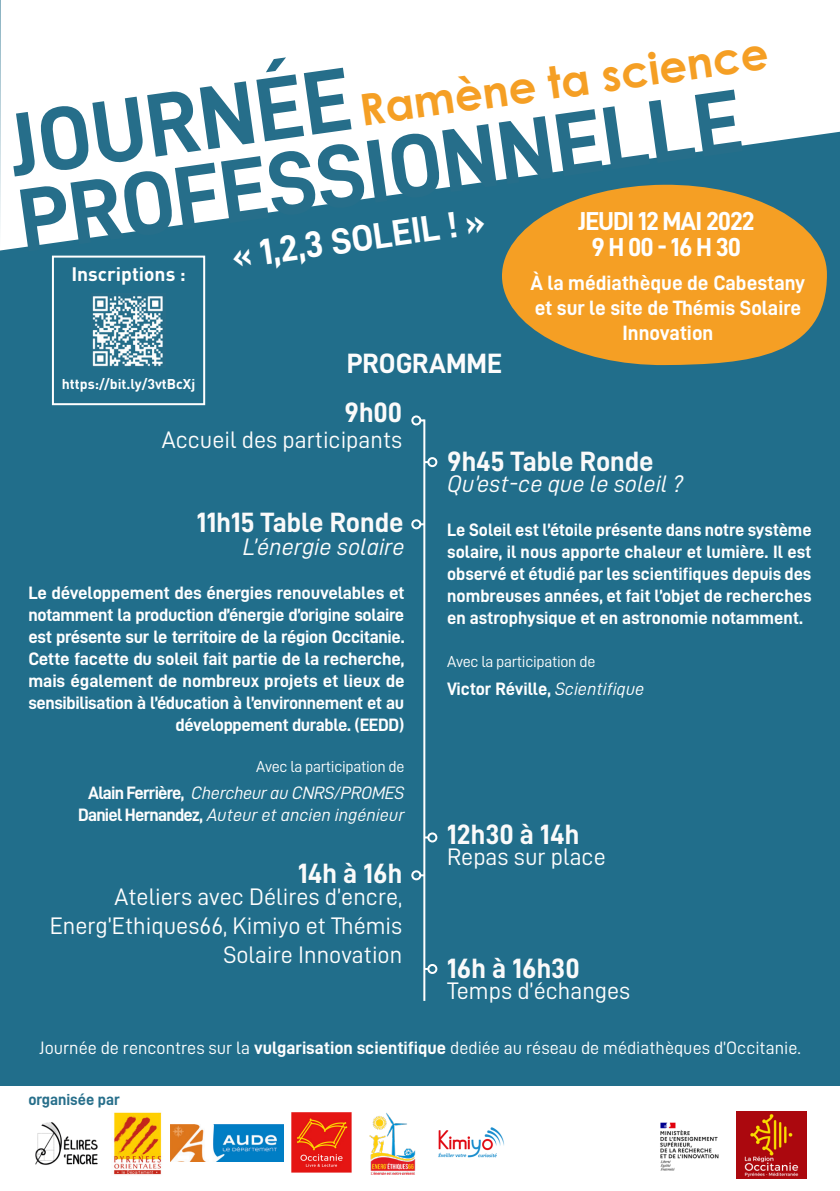
<style>
.page{position:relative;width:840px;height:1191px;background:#fff}
.page>*{position:absolute;margin:0;border:0;box-sizing:border-box;transform-origin:0 0}
.t1{font:90px "D DIN Bold";color:#266e8a}
.t2{font:700 43.6px "Century Gothic";color:#f59f24}
.t3{font:36.8px "D DIN Bold";color:#fff}
.t4{font:28px "D DIN Bold";color:#fafafa}
.t5{font:28px "D DIN Bold";color:#fcfcfc}
.t6{font:26px "D DIN Bold";letter-spacing:-.04em;color:#fff}
.STANDARD_2{font:24px/28.8px "D DIN";color:#fdfdfd;text-align:right}
.STANDARD_2-2{font:24px "D DIN Italic";color:#fdfdfd}
.t7{font:20.8px/25px "D DIN Bold";color:#fff;text-align:center}
.t8{font:700 19.2px "DIN Pro";color:#fff}
.STANDARD_2-3{font:18px/22px "D DIN Bold";letter-spacing:-.015em;color:#fff;text-align:right}
.t9{font:18px "D DIN";color:#fff}
.STANDARD_2-4{font:18px/21.6px "D DIN Italic";color:#fdfdfd;text-align:center}
.STANDARD_2-5{font:16px "D DIN";letter-spacing:-.02em;color:#fdfdfd}
.t10{font:16px "D DIN Bold";color:#266e8a}
.t11{font:700 14px "DIN Pro";color:#fff}
.s1{font-family:"D DIN Italic"}
.s2{font-family:"D DIN Bold"}
</style>
<div class="page">
<div style="left:0;top:0;width:839px;height:1191px;background:#216e8b"></div>
<div style="left:0;top:1086px;width:839px;height:105px;background:#fff"></div>
<svg style="left:0;top:0;width:839px;height:250px;background:#dee9ed"></svg>
<hr style="left:423px;top:419px;width:2px;height:582px;background:#fff">
<div style="left:411px;top:415px;width:10px;height:10px;border:2px solid #fff;border-radius:50%"></div>
<div style="left:411px;top:519px;width:10px;height:10px;border:2px solid #fff;border-radius:50%"></div>
<div style="left:427px;top:457px;width:10px;height:10px;border:2px solid #fff;border-radius:50%"></div>
<svg style="left:501px;top:184px;width:326px;height:182px;fill:#f59f24"></svg>
<div style="left:427px;top:832px;width:10px;height:10px;border:2px solid #fff;border-radius:50%"></div>
<div style="left:411px;top:870px;width:10px;height:10px;border:2px solid #fff;border-radius:50%"></div>
<div style="left:427px;top:964px;width:10px;height:10px;border:2px solid #fff;border-radius:50%"></div>
<img style="left:291px;top:1112px;width:61px;height:61px">
<img style="left:35px;top:1122px;width:63px;height:43px">
<img style="left:736px;top:1111px;width:69px;height:67px">
<img style="left:660px;top:1122px;width:59px;height:49px">
<img style="left:114px;top:1112px;width:48px;height:63px">
<img style="left:92px;top:296px;width:71px;height:71px">
<img style="left:369px;top:1113px;width:47px;height:61px">
<img style="left:438px;top:1127px;width:67px;height:31px">
<div style="left:52px;top:256px;width:153px;height:149px;border:2px solid #fff"></div>
<img style="left:170px;top:1124px;width:113px;height:37px">
<p class="t2" style="left:355px;top:77px;width:413px;rotate:-8deg">Ramène ta science</p>
<p class="t1" style="left:1px;top:97px;width:346px;rotate:-8deg">JOURNÉE</p>
<p class="t1" style="left:12px;top:172px;width:730px;rotate:-8deg">PROFESSIONNELLE</p>
<p class="t6" style="left:577px;top:206px;width:178px">JEUDI 12 MAI 2022</p>
<p class="t6" style="left:591px;top:232px;width:151px">9 H 00 - 16 H 30</p>
<p class="t7" style="left:530px;top:270px;width:276px">À la médiathèque de Cabestany</p>
<p class="t7" style="left:534px;top:295px;width:268px">et sur le site de Thémis Solaire<br>Innovation</p>
<p class="t3" style="left:229px;top:236px;width:256px;rotate:-8deg">« 1,2,3 SOLEIL ! »</p>
<p class="t8" style="left:71px;top:258px;width:116px">Inscriptions :</p>
<p class="t5" style="left:346px;top:348px;width:157px">PROGRAMME</p>
<p class="t4" style="left:344px;top:396px;width:59px">9h00</p>
<p class="STANDARD_2" style="left:162px;top:425px;width:242px">Accueil des participants</p>
<p class="t11" style="left:62px;top:373px;width:135px">https://bit.ly/3vtBcXj</p>
<p class="t4" style="left:447px;top:445px;width:208px">9h45 Table Ronde</p>
<p class="STANDARD_2-2" style="left:447px;top:471px;width:237px">Qu’est-ce que le soleil ?</p>
<p class="STANDARD_2-3" style="left:447px;top:518px;width:366px;text-align:justify">Le Soleil est l’étoile présente dans notre système solaire, il nous apporte chaleur et lumière. Il est observé et étudié par les scientifiques depuis des nombreuses années, et fait l’objet de recherches en astrophysique et en astronomie notamment.</p>
<p class="STANDARD_2-5" style="left:447px;top:653px;width:150px">Avec la participation de</p>
<p class="STANDARD_2-3" style="left:447px;top:677px;width:198px">Victor Réville, <span class="s1">Scientifique</span></p>
<p class="t4" style="left:197px;top:507px;width:208px">11h15 Table Ronde</p>
<p class="STANDARD_2-2" style="left:242px;top:534px;width:163px">L’énergie solaire</p>
<p class="STANDARD_2-3" style="left:28px;top:581px;width:377px">Le développement des énergies renouvelables et notamment la production d’énergie d’origine solaire est présente sur le territoire de la région Occitanie.<br>Cette facette du soleil fait partie de la recherche, mais également de nombreux projets et lieux de sensibilisation à l’éducation à l’environnement et au développement durable. (EEDD)</p>
<p class="STANDARD_2-5" style="left:256px;top:758px;width:150px">Avec la participation de</p>
<p class="STANDARD_2-4" style="left:78px;top:782px;width:327px"><span class="s2">Alain Ferrière,</span> Chercheur au CNRS/PROMES<br><span class="s2">Daniel Hernandez,</span> Auteur et ancien ingénieur</p>
<p class="t4" style="left:447px;top:818px;width:133px">12h30 à 14h</p>
<p class="STANDARD_2" style="left:447px;top:842px;width:160px">Repas sur place</p>
<p class="t4" style="left:298px;top:857px;width:106px">14h à 16h</p>
<p class="STANDARD_2" style="left:50px;top:882px;width:354px">Ateliers avec Délires d’encre,<br>Energ’Ethiques66, Kimiyo et Thémis<br>Solaire Innovation</p>
<p class="t4" style="left:447px;top:952px;width:134px">16h à 16h30</p>
<p class="STANDARD_2" style="left:447px;top:976px;width:184px">Temps d’échanges</p>
<p class="t9" style="left:39px;top:1038px;width:762px">Journée de rencontres sur la <span class="s2">vulgarisation scientifique</span> dediée au réseau de médiathèques d’Occitanie.</p>
<p class="t10" style="left:28px;top:1090px;width:93px">organisée par</p>
</div>
